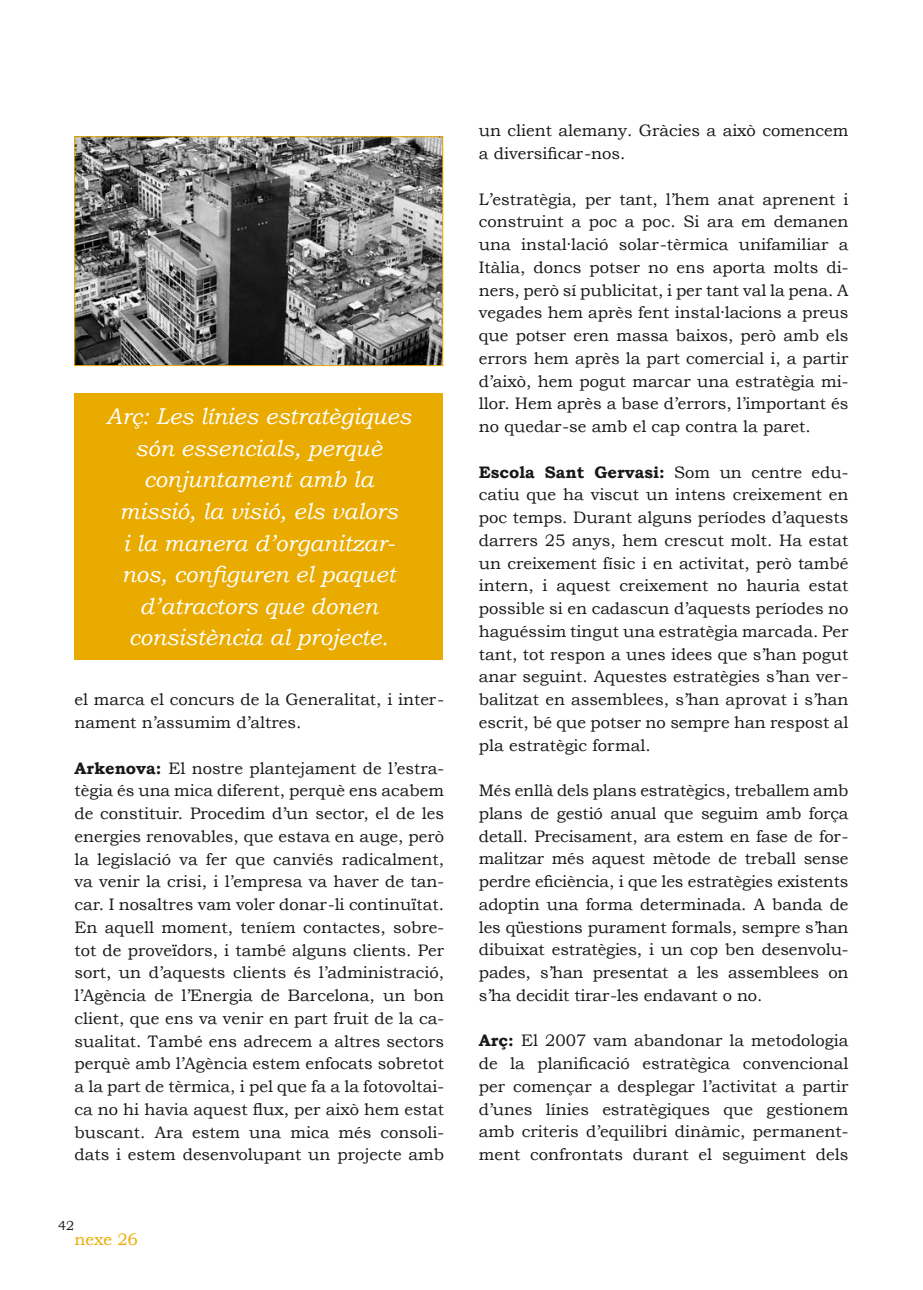
<style>
.page{position:relative;width:923px;height:1290px;background:#fff}
.page>*{position:absolute;margin:0;border:0;box-sizing:border-box;transform-origin:0 0}
.t1{font:italic 22.75px/31.5px "Bookman Old Style";color:#fff;text-align:center}
.t2{font:16.62px/22.8px "Bookman Old Style";color:#1a171b;text-align:justify}
.t3{font:16.62px "Bookman Old Style";color:#e9ab00}
.t4{font:13.12px "Bookman Old Style";color:#1a171b}
.s1{font-weight:700}
</style>
<div class="page">
<div style="left:74px;top:393px;width:369px;height:267px;background:#e9ab00"></div>
<img style="left:76px;top:138px;width:365px;height:226px">
<div style="left:74px;top:136px;width:369px;height:230px;border:1px solid #e9ab00"></div>
<h1 class="t1" style="left:106px;top:401px;width:306px">Arç: Les línies estratègiques són essencials, perquè conjuntament amb la missió, la visió, els valors<br>i la manera d’organitzar&shy;nos, configuren el paquet d’atractors que donen consistència al projecte.</h1>
<p class="t2" style="left:74px;top:688px;width:371px">el marca el concurs de la Generalitat, i inter&shy;nament n’assumim d’altres.</p>
<p class="t2" style="left:74px;top:756px;width:371px"><span class="s1">Arkenova:</span> El nostre plantejament de l’estra&shy;tègia és una mica diferent, perquè ens acabem de constituir. Procedim d’un sector, el de les energies renovables, que estava en auge, però la legislació va fer que canviés radicalment, va venir la crisi, i l’empresa va haver de tan&shy;car. I nosaltres vam voler donar-li continuïtat.<br>En aquell moment, teníem contactes, sobre&shy;tot de proveïdors, i també alguns clients. Per sort, un d’aquests clients és l’administració, l’Agència de l’Energia de Barcelona, un bon client, que ens va venir en part fruit de la ca&shy;sualitat. També ens adrecem a altres sectors perquè amb l’Agència estem enfocats sobretot a la part de tèrmica, i pel que fa a la fotovoltai&shy;ca no hi havia aquest flux, per això hem estat buscant. Ara estem una mica més consoli&shy;dats i estem desenvolupant un projecte amb</p>
<p class="t4" style="left:58px;top:1218px;width:18px">42</p>
<p class="t3" style="left:74px;top:1230px;width:65px">nexe 26</p>
<p class="t2" style="left:479px;top:119px;width:371px">un client alemany. Gràcies a això comencem a diversificar-nos.</p>
<p class="t2" style="left:479px;top:188px;width:371px">L’estratègia, per tant, l’hem anat aprenent i construint a poc a poc. Si ara em demanen una instal·lació solar-tèrmica unifamiliar a Itàlia, doncs potser no ens aporta molts di&shy;ners, però sí publicitat, i per tant val la pena. A vegades hem après fent instal·lacions a preus que potser eren massa baixos, però amb els errors hem après la part comercial i, a partir d’això, hem pogut marcar una estratègia mi&shy;llor. Hem après a base d’errors, l’important és no quedar-se amb el cap contra la paret.</p>
<p class="t2" style="left:479px;top:461px;width:371px"><span class="s1">Escola Sant Gervasi:</span> Som un centre edu&shy;catiu que ha viscut un intens creixement en poc temps. Durant alguns períodes d’aquests darrers 25 anys, hem crescut molt. Ha estat un creixement físic i en activitat, però també intern, i aquest creixement no hauria estat possible si en cadascun d’aquests períodes no haguéssim tingut una estratègia marcada. Per tant, tot respon a unes idees que s’han pogut anar seguint. Aquestes estratègies s’han ver&shy;balitzat en assemblees, s’han aprovat i s’han escrit, bé que potser no sempre han respost al pla estratègic formal.</p>
<p class="t2" style="left:479px;top:779px;width:371px">Més enllà dels plans estratègics, treballem amb plans de gestió anual que seguim amb força detall. Precisament, ara estem en fase de for&shy;malitzar més aquest mètode de treball sense perdre eficiència, i que les estratègies existents adoptin una forma determinada. A banda de les qüestions purament formals, sempre s’han dibuixat estratègies, i un cop ben desenvolu&shy;pades, s’han presentat a les assemblees on s’ha decidit tirar-les endavant o no.</p>
<p class="t2" style="left:479px;top:1029px;width:371px"><span class="s1">Arç:</span> El 2007 vam abandonar la metodologia de la planificació estratègica convencional per començar a desplegar l’activitat a partir d’unes línies estratègiques que gestionem amb criteris d’equilibri dinàmic, permanent&shy;ment confrontats durant el seguiment dels</p>
</div>
